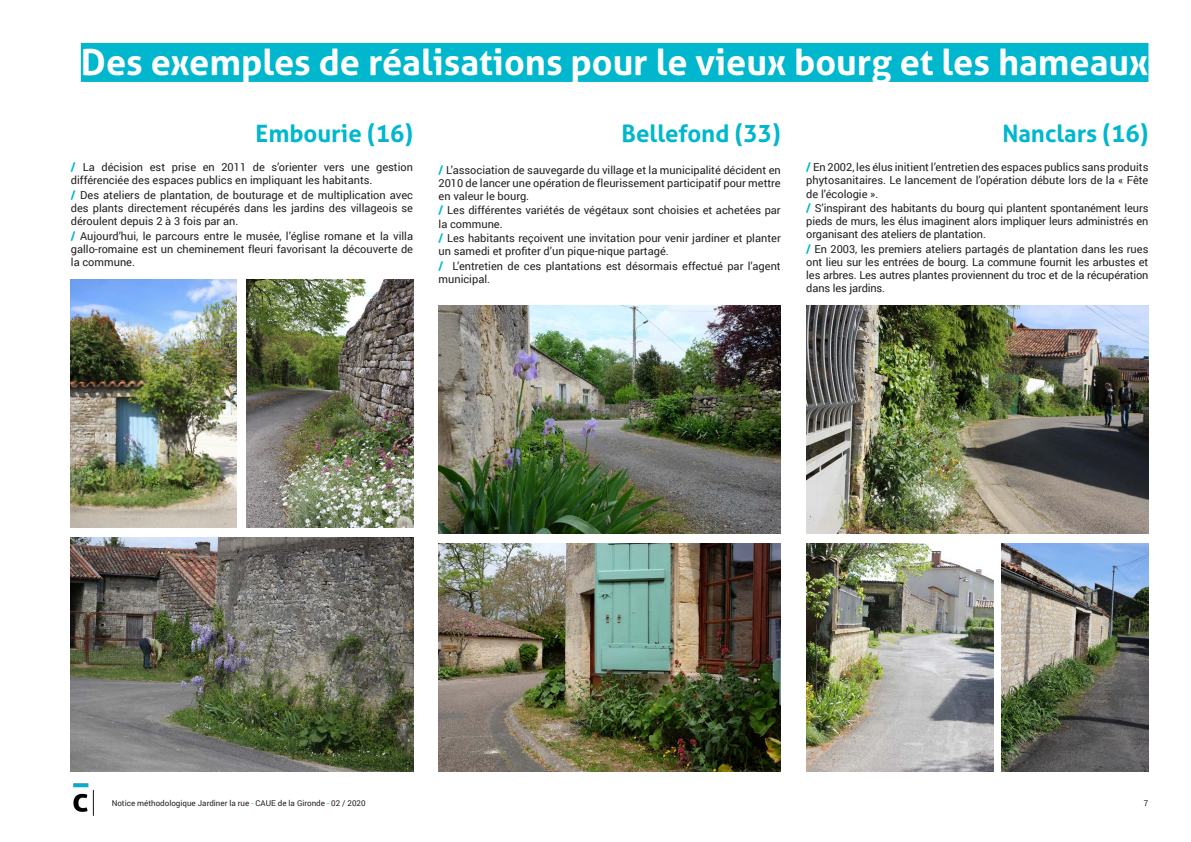
<style>
.page{position:relative;width:1191px;height:842px;background:#fff}
.page>*{position:absolute;margin:0;border:0;box-sizing:border-box;transform-origin:0 0}
.t1{font:700 36px "Aller";color:#fff}
.Texte{font:700 24px "Aller";color:#00b7ce}
.t2{font:11px/13.2px "Roboto";color:#231f20;text-align:justify}
.t3{font:8px "Roboto";color:#231f20}
.s1{font-weight:700;font-size:12px;color:#00b7ce}
.s2{color:#00b7ce}
</style>
<div class="page">
<img style="left:73px;top:783px;width:21px;height:33px">
<div style="left:81px;top:43px;width:1067px;height:39px;background:#00b7ce"></div>
<img style="left:246px;top:279px;width:167px;height:248px">
<img style="left:71px;top:279px;width:166px;height:248px">
<img style="left:71px;top:538px;width:342px;height:234px">
<img style="left:438px;top:305px;width:342px;height:228px">
<img style="left:806px;top:305px;width:342px;height:228px">
<img style="left:438px;top:544px;width:342px;height:228px">
<img style="left:806px;top:544px;width:187px;height:228px">
<img style="left:1001px;top:544px;width:147px;height:228px">
<p class="t1" style="left:81px;top:40px;width:1069px">Des exemples de réalisations pour le vieux bourg et les hameaux</p>
<p class="Texte" style="left:256px;top:119px;width:159px">Embourie (16)</p>
<p class="t2" style="left:71px;top:160px;width:344px"><span class="s1">/</span> La décision est prise en 2011 de s’orienter vers une gestion différenciée des espaces publics en impliquant les habitants.</p>
<p class="t2" style="left:71px;top:188px;width:344px"><span class="s1">/</span> Des ateliers de plantation, de bouturage et de multiplication avec des plants directement récupérés dans les jardins des villageois se déroulent depuis 2 à 3 fois par an.</p>
<p class="t2" style="left:71px;top:229px;width:344px"><span class="s1">/</span> Aujourd’hui, le parcours entre le musée, l’église romane et la villa gallo-romaine est un cheminement fleuri favorisant la découverte de la commune.</p>
<p class="Texte" style="left:621px;top:119px;width:161px">Bellefond (33)</p>
<p class="Texte" style="left:1002px;top:119px;width:147px">Nanclars (16)</p>
<p class="t2" style="left:806px;top:160px;width:344px"><span class="s1">/</span> En 2002, les élus initient l’entretien des espaces publics sans produits phytosanitaires. Le lancement de l’opération débute lors de la « Fête de l’écologie ».</p>
<p class="t2" style="left:806px;top:201px;width:344px"><span class="s1">/</span> S’inspirant des habitants du bourg qui plantent spontanément leurs pieds de murs, les élus imaginent alors impliquer leurs administrés en organisant des ateliers de plantation.</p>
<p class="t2" style="left:806px;top:242px;width:344px"><span class="s1">/</span> En 2003, les premiers ateliers partagés de plantation dans les rues ont lieu sur les entrées de bourg. La commune fournit les arbustes et les arbres. Les autres plantes proviennent du troc et de la récupération dans les jardins.</p>
<p class="t2" style="left:438px;top:163px;width:344px"><span class="s1">/</span> L’association de sauvegarde du village et la municipalité décident en 2010 de lancer une opération de fleurissement participatif pour mettre en valeur le bourg.</p>
<p class="t2" style="left:438px;top:203px;width:344px"><span class="s1">/</span> Les différentes variétés de végétaux sont choisies et achetées par la commune.</p>
<p class="t2" style="left:438px;top:231px;width:344px"><span class="s1">/</span> Les habitants reçoivent une invitation pour venir jardiner et planter un samedi et profiter d’un pique-nique partagé.</p>
<p class="t2" style="left:438px;top:259px;width:344px"><span class="s1">/</span> L’entretien de ces plantations est désormais effectué par l’agent municipal.</p>
<p class="t3" style="left:112px;top:798px;width:255px">Notice méthodologique Jardiner la rue <span class="s2">-</span> CAUE de la Gironde <span class="s2">-</span> 02 / 2020</p>
<p class="t3" style="left:1144px;top:797px;width:6px">7</p>
</div>
